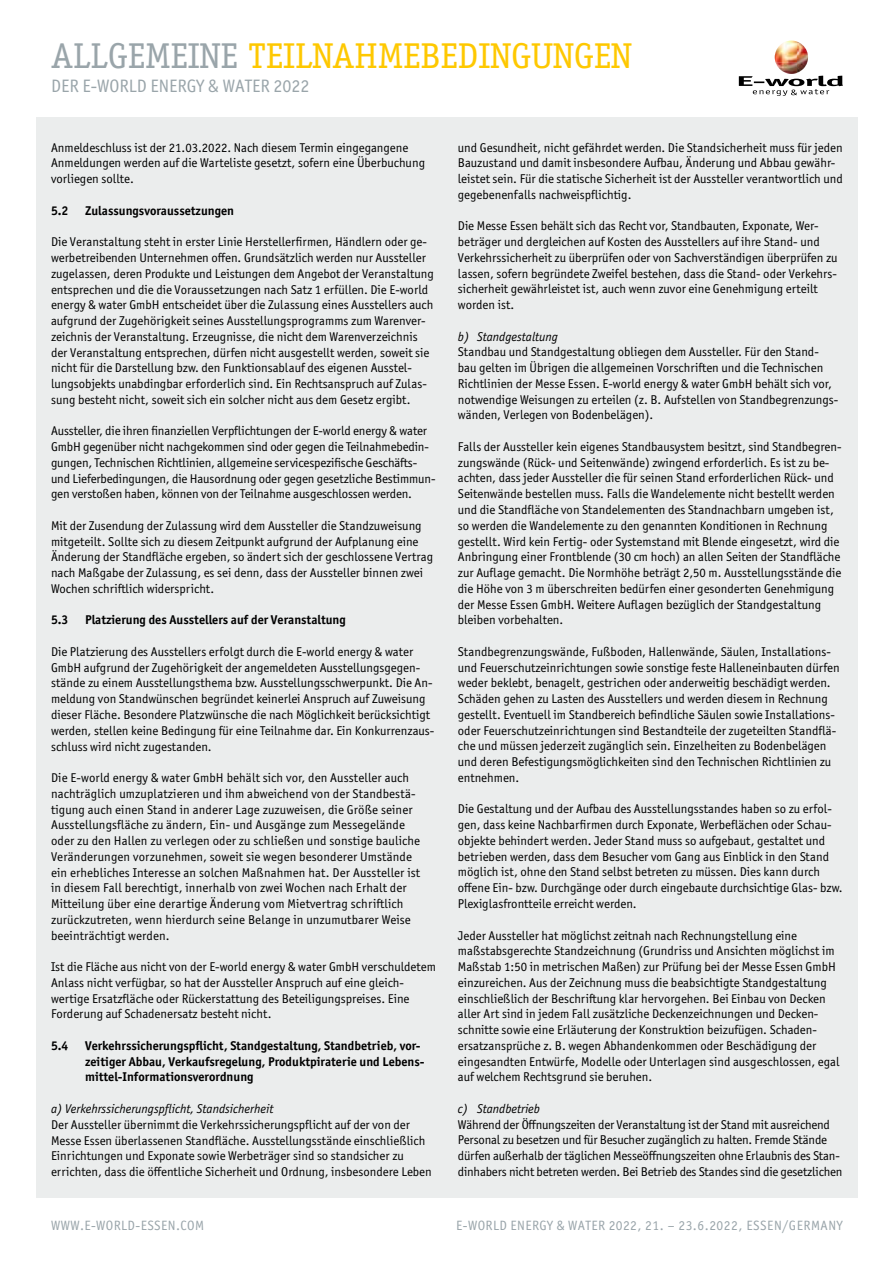
<style>
.page{position:relative;width:893px;height:1263px;background:#fff}
.page>*{position:absolute;margin:0;border:0;box-sizing:border-box;transform-origin:0 0}
.t1{font:36px "Officina Serif Std";color:#fec800}
.t2{font:18px "Officina San ITC";color:#9aa5aa}
.t3{font:13.5px "Officina San ITC";letter-spacing:.03em;color:#9aa5aa}
.t4{font:12.75px/15.8px "Officina Sans ITC Pro";color:#000}
.t5{font:700 12.75px/15.8px "Officina Sans ITC Pro";color:#000}
.t6{font:italic 12.75px "Officina San ITC";color:#000}
.s1{color:#9aa5aa}
</style>
<div class="page">
<div style="left:36px;top:117px;width:821px;height:1081px;background:#ebeded"></div>
<img style="left:775px;top:41px;width:22px;height:22px">
<svg style="left:739px;top:63px;width:104px;height:33px"></svg>
<h1 class="t1" style="left:51px;top:35px;width:582px"><span class="s1">ALLGEMEINE</span> TEILNAHMEBEDINGUNGEN</h1>
<h2 class="t2" style="left:51px;top:76px;width:260px">DER E-WORLD ENERGY &amp; WATER 2022</h2>
<p class="t4" style="left:51px;top:139px;width:375px">Anmeldeschluss ist der 21.03.2022. Nach diesem Termin eingegangene<br>Anmeldungen werden auf die Warteliste gesetzt, sofern eine Überbuchung vorliegen sollte.</p>
<p class="t5" style="left:51px;top:202px;width:19px">5.2</p>
<p class="t5" style="left:85px;top:202px;width:151px">Zulassungsvoraussetzungen</p>
<p class="t4" style="left:51px;top:234px;width:384px">Die Veranstaltung steht in erster Linie Herstellerfirmen, Händlern oder ge&shy;werbetreibenden Unternehmen offen. Grundsätzlich werden nur Aussteller zugelassen, deren Produkte und Leistungen dem Angebot der Veranstaltung entsprechen und die die Voraussetzungen nach Satz 1 erfüllen. Die E-world energy &amp; water GmbH entscheidet über die Zulassung eines Ausstellers auch aufgrund der Zugehörigkeit seines Ausstellungsprogramms zum Warenver&shy;zeichnis der Veranstaltung. Erzeugnisse, die nicht dem Warenverzeichnis der Veranstaltung entsprechen, dürfen nicht ausgestellt werden, soweit sie nicht für die Darstellung bzw. den Funktionsablauf des eigenen Ausstel&shy;lungsobjekts unabdingbar erforderlich sind. Ein Rechtsanspruch auf Zulas&shy;sung besteht nicht, soweit sich ein solcher nicht aus dem Gesetz ergibt.</p>
<p class="t4" style="left:51px;top:423px;width:386px">Aussteller, die ihren finanziellen Verpflichtungen der E-world energy &amp; water GmbH gegenüber nicht nachgekommen sind oder gegen die Teilnahmebedin&shy;gungen, Technischen Richtlinien, allgemeine servicespezifische Geschäfts&shy;und Lieferbedingungen, die Hausordnung oder gegen gesetzliche Bestimmun&shy;gen verstoßen haben, können von der Teilnahme ausgeschlossen werden.</p>
<p class="t4" style="left:51px;top:518px;width:384px">Mit der Zusendung der Zulassung wird dem Aussteller die Standzuweisung mitgeteilt. Sollte sich zu diesem Zeitpunkt aufgrund der Aufplanung eine Änderung der Standfläche ergeben, so ändert sich der geschlossene Vertrag nach Maßgabe der Zulassung, es sei denn, dass der Aussteller binnen zwei Wochen schriftlich widerspricht.</p>
<p class="t5" style="left:51px;top:612px;width:19px">5.3</p>
<p class="t5" style="left:85px;top:612px;width:262px">Platzierung des Ausstellers auf der Veranstaltung</p>
<p class="t4" style="left:51px;top:644px;width:385px">Die Platzierung des Ausstellers erfolgt durch die E-world energy &amp; water GmbH aufgrund der Zugehörigkeit der angemeldeten Ausstellungsgegen&shy;stände zu einem Ausstellungsthema bzw. Ausstellungsschwerpunkt. Die An&shy;meldung von Standwünschen begründet keinerlei Anspruch auf Zuweisung dieser Fläche. Besondere Platzwünsche die nach Möglichkeit berücksichtigt werden, stellen keine Bedingung für eine Teilnahme dar. Ein Konkurrenzaus&shy;schluss wird nicht zugestanden.</p>
<p class="t4" style="left:51px;top:770px;width:371px">Die E-world energy &amp; water GmbH behält sich vor, den Aussteller auch nachträglich umzuplatzieren und ihm abweichend von der Standbestä&shy;tigung auch einen Stand in anderer Lage zuzuweisen, die Größe seiner Ausstellungsfläche zu ändern, Ein- und Ausgänge zum Messegelände oder zu den Hallen zu verlegen oder zu schließen und sonstige bauliche Veränderungen vorzunehmen, soweit sie wegen besonderer Umstände ein erhebliches Interesse an solchen Maßnahmen hat. Der Aussteller ist in diesem Fall berechtigt, innerhalb von zwei Wochen nach Erhalt der Mitteilung über eine derartige Änderung vom Mietvertrag schriftlich zurückzutreten, wenn hierdurch seine Belange in unzumutbarer Weise beeinträchtigt werden.</p>
<p class="t4" style="left:51px;top:959px;width:386px">Ist die Fläche aus nicht von der E-world energy &amp; water GmbH verschuldetem Anlass nicht verfügbar, so hat der Aussteller Anspruch auf eine gleich&shy;wertige Ersatzfläche oder Rückerstattung des Beteiligungspreises. Eine Forderung auf Schadenersatz besteht nicht.</p>
<p class="t5" style="left:51px;top:1037px;width:19px">5.4</p>
<p class="t5" style="left:85px;top:1037px;width:341px">Verkehrssicherungspflicht, Standgestaltung, Standbetrieb, vor&shy;zeitiger Abbau, Verkaufsregelung, Produktpiraterie und Lebens&shy;mittel-Informationsverordnung</p>
<p class="t6" style="left:51px;top:1101px;width:224px">a) Verkehrssicherungspflicht, Standsicherheit</p>
<p class="t4" style="left:51px;top:1116px;width:382px">Der Aussteller übernimmt die Verkehrssicherungspflicht auf der von der Messe Essen überlassenen Standfläche. Ausstellungsstände einschließlich Einrichtungen und Exponate sowie Werbeträger sind so standsicher zu errichten, dass die öffentliche Sicherheit und Ordnung, insbesondere Leben</p>
<p class="t4" style="left:458px;top:139px;width:386px">und Gesundheit, nicht gefährdet werden. Die Standsicherheit muss für jeden Bauzustand und damit insbesondere Aufbau, Änderung und Abbau gewähr&shy;leistet sein. Für die statische Sicherheit ist der Aussteller verantwortlich und gegebenenfalls nachweispflichtig.</p>
<p class="t4" style="left:458px;top:218px;width:381px">Die Messe Essen behält sich das Recht vor, Standbauten, Exponate, Wer&shy;beträger und dergleichen auf Kosten des Ausstellers auf ihre Stand- und Verkehrssicherheit zu überprüfen oder von Sachverständigen überprüfen zu lassen, sofern begründete Zweifel bestehen, dass die Stand- oder Verkehrs&shy;sicherheit gewährleistet ist, auch wenn zuvor eine Genehmigung erteilt worden ist.</p>
<p class="t6" style="left:458px;top:329px;width:102px">b) Standgestaltung</p>
<p class="t4" style="left:458px;top:344px;width:382px">Standbau und Standgestaltung obliegen dem Aussteller. Für den Stand&shy;bau gelten im Übrigen die allgemeinen Vorschriften und die Technischen Richtlinien der Messe Essen. E-world energy &amp; water GmbH behält sich vor, notwendige Weisungen zu erteilen (z. B. Aufstellen von Standbegrenzungs&shy;wänden, Verlegen von Bodenbelägen).</p>
<p class="t4" style="left:458px;top:439px;width:385px">Falls der Aussteller kein eigenes Standbausystem besitzt, sind Standbegren&shy;zungswände (Rück- und Seitenwände) zwingend erforderlich. Es ist zu be&shy;achten, dass jeder Aussteller die für seinen Stand erforderlichen Rück- und Seitenwände bestellen muss. Falls die Wandelemente nicht bestellt werden und die Standfläche von Standelementen des Standnachbarn umgeben ist, so werden die Wandelemente zu den genannten Konditionen in Rechnung gestellt. Wird kein Fertig- oder Systemstand mit Blende eingesetzt, wird die Anbringung einer Frontblende (30 cm hoch) an allen Seiten der Standfläche zur Auflage gemacht. Die Normhöhe beträgt 2,50 m. Ausstellungsstände die die Höhe von 3 m überschreiten bedürfen einer gesonderten Genehmigung der Messe Essen GmbH. Weitere Auflagen bezüglich der Standgestaltung bleiben vorbehalten.</p>
<p class="t4" style="left:458px;top:644px;width:383px">Standbegrenzungswände, Fußboden, Hallenwände, Säulen, Installations&shy;und Feuerschutzeinrichtungen sowie sonstige feste Halleneinbauten dürfen weder beklebt, benagelt, gestrichen oder anderweitig beschädigt werden.<br>Schäden gehen zu Lasten des Ausstellers und werden diesem in Rechnung gestellt. Eventuell im Standbereich befindliche Säulen sowie Installations&shy;oder Feuerschutzeinrichtungen sind Bestandteile der zugeteilten Standflä&shy;che und müssen jederzeit zugänglich sein. Einzelheiten zu Bodenbelägen und deren Befestigungsmöglichkeiten sind den Technischen Richtlinien zu entnehmen.</p>
<p class="t4" style="left:458px;top:801px;width:386px">Die Gestaltung und der Aufbau des Ausstellungsstandes haben so zu erfol&shy;gen, dass keine Nachbarfirmen durch Exponate, Werbeflächen oder Schau&shy;objekte behindert werden. Jeder Stand muss so aufgebaut, gestaltet und betrieben werden, dass dem Besucher vom Gang aus Einblick in den Stand möglich ist, ohne den Stand selbst betreten zu müssen. Dies kann durch offene Ein- bzw. Durchgänge oder durch eingebaute durchsichtige Glas- bzw.<br>Plexiglasfrontteile erreicht werden.</p>
<p class="t4" style="left:458px;top:927px;width:383px">Jeder Aussteller hat möglichst zeitnah nach Rechnungstellung eine maßstabsgerechte Standzeichnung (Grundriss und Ansichten möglichst im Maßstab 1:50 in metrischen Maßen) zur Prüfung bei der Messe Essen GmbH einzureichen. Aus der Zeichnung muss die beabsichtigte Standgestaltung einschließlich der Beschriftung klar hervorgehen. Bei Einbau von Decken aller Art sind in jedem Fall zusätzliche Deckenzeichnungen und Decken&shy;schnitte sowie eine Erläuterung der Konstruktion beizufügen. Schaden&shy;ersatzansprüche z. B. wegen Abhandenkommen oder Beschädigung der eingesandten Entwürfe, Modelle oder Unterlagen sind ausgeschlossen, egal auf welchem Rechtsgrund sie beruhen.</p>
<p class="t6" style="left:458px;top:1101px;width:84px">c) Standbetrieb</p>
<p class="t4" style="left:458px;top:1116px;width:386px">Während der Öffnungszeiten der Veranstaltung ist der Stand mit ausreichend Personal zu besetzen und für Besucher zugänglich zu halten. Fremde Stände dürfen außerhalb der täglichen Messeöffnungszeiten ohne Erlaubnis des Stan&shy;dinhabers nicht betreten werden. Bei Betrieb des Standes sind die gesetzlichen</p>
<p class="t3" style="left:51px;top:1217px;width:154px">WWW.E-WORLD-ESSEN.COM</p>
<p class="t3" style="left:456px;top:1217px;width:388px">E-WORLD ENERGY &amp; WATER 2022, 21. – 23.6.2022, ESSEN/GERMANY</p>
</div>
